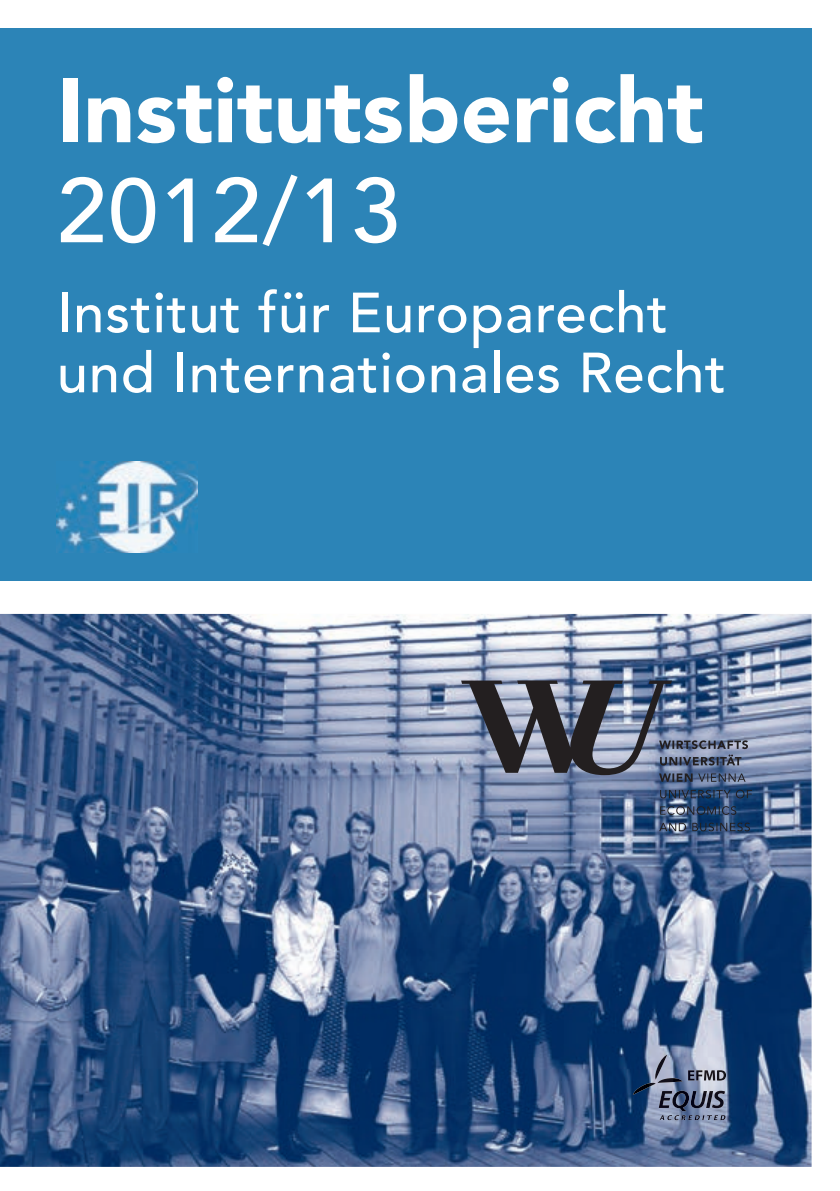
<style>
.page{position:relative;width:840px;height:1191px;background:#fff}
.page>*{position:absolute;margin:0;border:0;box-sizing:border-box;transform-origin:0 0}
.t1{font:900 90px "Avenir";color:#fff}
.t2{font:500 90px "Avenir";letter-spacing:.015em;color:#fff}
.t3{font:500 56px/60px "Avenir";letter-spacing:.015em;color:#fff}
</style>
<div class="page">
<div style="left:0;top:28px;width:811px;height:553px;background:#2c84b7"></div>
<img style="left:0;top:614px;width:811px;height:552px">
<img style="left:657px;top:1078px;width:25px;height:4px">
<img style="left:632px;top:1082px;width:23px;height:13px">
<img style="left:654px;top:1055px;width:12px;height:24px">
<img style="left:658px;top:1091px;width:13px;height:17px">
<img style="left:672px;top:1090px;width:16px;height:21px">
<img style="left:689px;top:1090px;width:35px;height:18px">
<svg style="left:687px;top:1070px;width:38px;height:10px"></svg>
<svg style="left:659px;top:1115px;width:66px;height:5px"></svg>
<svg style="left:461px;top:680px;width:290px;height:151px;background:#62708a"></svg>
<img style="left:57px;top:461px;width:141px;height:91px">
<h1 class="t1" style="left:57px;top:56px;width:648px">Institutsbericht</h1>
<h1 class="t2" style="left:57px;top:159px;width:345px">2012/13</h1>
<p class="t3" style="left:57px;top:284px;width:670px">Institut für Europarecht und Internationales Recht</p>
</div>
